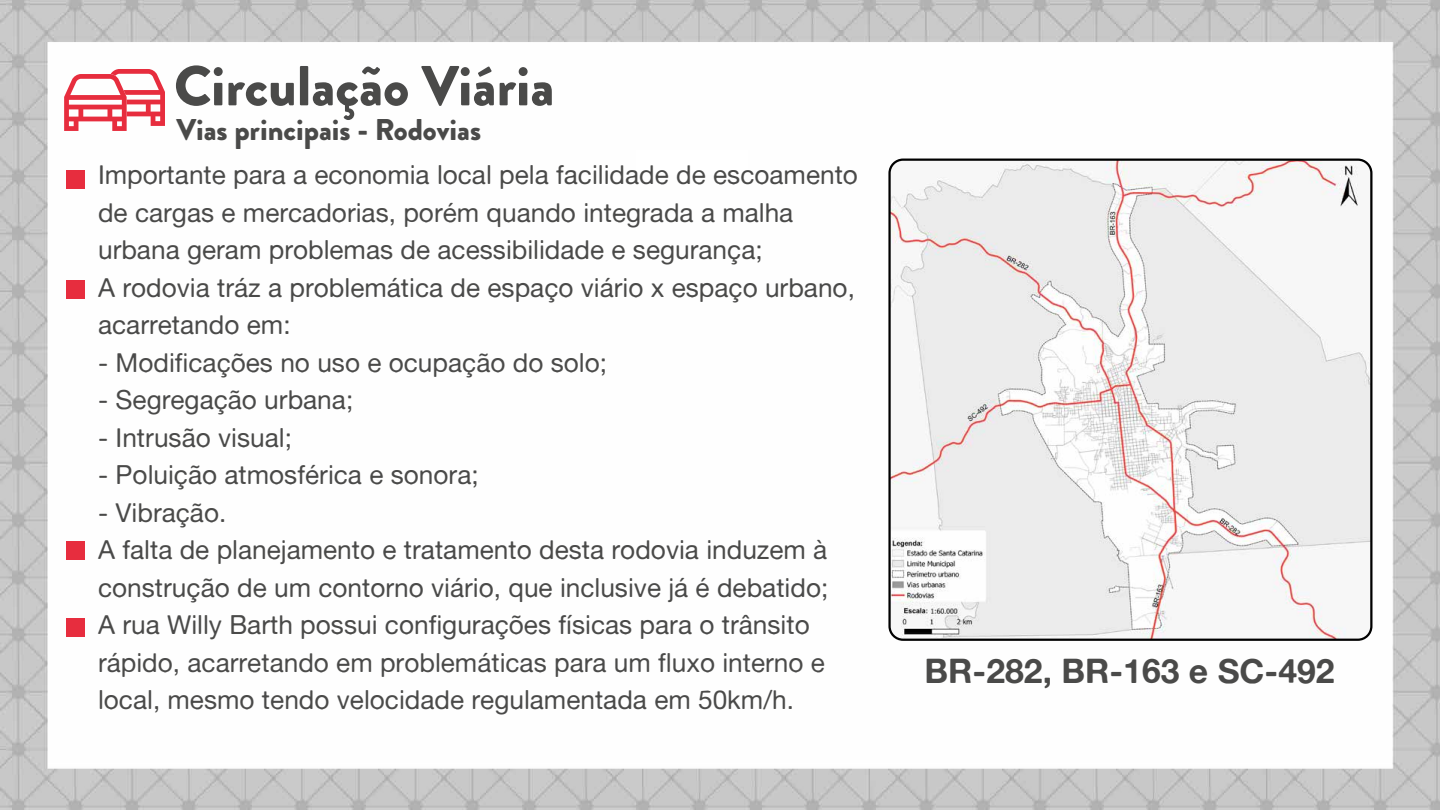
<style>
.page{position:relative;width:1440px;height:810px;background:#fff}
.page>*{position:absolute;margin:0;border:0;box-sizing:border-box;transform-origin:0 0}
.t1{font:900 56.25px "Brandon Grotesque";color:#4a4a49}
.t2{font:33.75px "Alte Haas Grotesk Bold";color:#4a4a49}
.t3{font:900 30px "Brandon Grotesque";color:#4a4a49}
.t4{font:26.25px/37.5px "Alte Haas Grotesk";color:#4a4a49}
</style>
<div class="page">
<img style="left:0;top:0;width:1440px;height:810px">
<div style="left:636px;top:150px;width:112px;height:25px;background:#fff"></div>
<svg style="left:64px;top:69px;width:101px;height:62px"></svg>
<div style="left:66px;top:541px;width:18px;height:18px;background:#e72d3e"></div>
<div style="left:66px;top:618px;width:18px;height:18px;background:#e72d3e"></div>
<div style="left:66px;top:170px;width:18px;height:18px;background:#e72d3e"></div>
<div style="left:66px;top:280px;width:18px;height:18px;background:#e72d3e"></div>
<img style="left:890px;top:160px;width:481px;height:480px">
<div style="left:888px;top:159px;width:484px;height:482px;border:2px solid #000;border-radius:14px"></div>
<h1 class="t1" style="left:174px;top:46px;width:382px">Circulação Viária</h1>
<p class="t3" style="left:177px;top:109px;width:306px">Vias principais - Rodovias</p>
<p class="t4" style="left:98px;top:156px;width:761px">Importante para a economia local pela facilidade de escoamento de cargas e mercadorias, porém quando integrada a malha urbana geram problemas de acessibilidade e segurança;<br>A rodovia tráz a problemática de espaço viário x espaço urbano, acarretando em:</p>
<p class="t4" style="left:98px;top:343px;width:511px">- Modificações no uso e ocupação do solo;</p>
<p class="t4" style="left:98px;top:381px;width:257px">- Segregação urbana;</p>
<p class="t4" style="left:98px;top:418px;width:195px">- Intrusão visual;</p>
<p class="t4" style="left:98px;top:456px;width:382px">- Poluição atmosférica e sonora;</p>
<p class="t4" style="left:98px;top:493px;width:732px">- Vibração.<br>A falta de planejamento e tratamento desta rodovia induzem à construção de um contorno viário, que inclusive já é debatido; A rua Willy Barth possui configurações físicas para o trânsito rápido, acarretando em problemáticas para um fluxo interno e local, mesmo tendo velocidade regulamentada em 50km/h.</p>
<p class="t2" style="left:925px;top:650px;width:412px">BR-282, BR-163 e SC-492</p>
</div>
